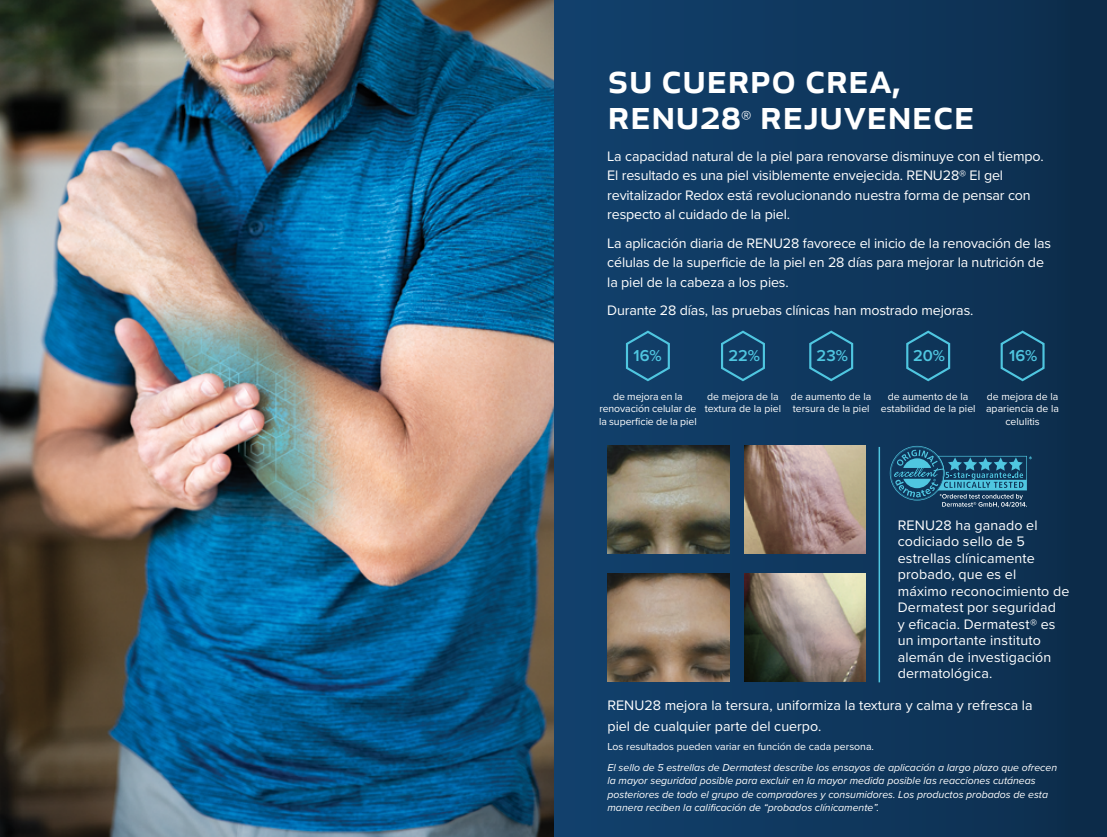
<style>
.page{position:relative;width:1107px;height:837px;background:#fff}
.page>*{position:absolute;margin:0;border:0;box-sizing:border-box;transform-origin:0 0}
.t1{font:500 42px/36px "Apex New";color:#fff}
.t2{font:600 16.35px "Proxima Nova";color:#4fc6e0}
.t3{font:14.25px/19.5px "Proxima Nova";letter-spacing:-.01em;color:#fff}
.t4{font:14.25px/16.5px "Proxima Nova";letter-spacing:.01em;color:#fff}
.t5{font:italic 10.5px/13.5px "Proxima Nova";color:#fff}
.t6{font:10.5px/12.6px "Proxima Nova";color:#fff;text-align:center}
.s1{font-family:"Proxima Nova";font-weight:400;font-size:21px}
</style>
<div class="page">
<div style="left:554px;top:0;width:553px;height:837px;background:linear-gradient(to right,#12416e,#0c2d4c)"></div>
<img style="left:0;top:0;width:554px;height:837px">
<svg style="left:624px;top:329px;width:47px;height:54px;background:#184e76"></svg>
<svg style="left:719px;top:329px;width:47px;height:54px;background:#174b71"></svg>
<svg style="left:807px;top:329px;width:47px;height:54px;background:#16496d"></svg>
<svg style="left:904px;top:329px;width:47px;height:54px;background:#164668"></svg>
<svg style="left:999px;top:329px;width:47px;height:54px;background:#154263"></svg>
<img style="left:744px;top:446px;width:122px;height:108px">
<img style="left:744px;top:573px;width:122px;height:108px">
<img style="left:608px;top:446px;width:121px;height:108px">
<img style="left:608px;top:573px;width:121px;height:108px">
<hr style="left:879px;top:447px;width:1px;height:235px;background:#4fc6e0">
<svg style="left:890px;top:446px;width:142px;height:62px;background:#265f7f"></svg>
<h1 class="t1" style="left:608px;top:59px;width:295px">SU CUERPO CREA, renu</h1>
<h1 class="t1" style="left:700px;top:95px;width:277px">28<span class="s1">®</span> REJUVENECE</h1>
<p class="t3" style="left:607px;top:146px;width:438px">La capacidad natural de la piel para renovarse disminuye con el tiempo.<br>El resultado es una piel visiblemente envejecida. RENU28® El gel revitalizador Redox está revolucionando nuestra forma de pensar con respecto al cuidado de la piel.</p>
<p class="t3" style="left:607px;top:233px;width:445px">La aplicación diaria de RENU28 favorece el inicio de la renovación de las células de la superficie de la piel en 28 días para mejorar la nutrición de la piel de la cabeza a los pies.</p>
<p class="t3" style="left:607px;top:300px;width:368px">Durante 28 días, las pruebas clínicas han mostrado mejoras.</p>
<p class="t2" style="left:634px;top:343px;width:30px">16%</p>
<p class="t2" style="left:728px;top:343px;width:33px">22%</p>
<p class="t2" style="left:817px;top:343px;width:33px">23%</p>
<p class="t2" style="left:913px;top:343px;width:34px">20%</p>
<p class="t2" style="left:1009px;top:343px;width:30px">16%</p>
<p class="t6" style="left:599px;top:389px;width:99px">de mejora en la renovación celular de la superficie de la piel</p>
<p class="t6" style="left:705px;top:389px;width:78px;text-align:left">de mejora de la textura de la piel</p>
<p class="t6" style="left:791px;top:389px;width:82px;text-align:left">de aumento de la tersura de la piel</p>
<p class="t6" style="left:881px;top:389px;width:96px">de aumento de la estabilidad de la piel</p>
<p class="t6" style="left:986px;top:389px;width:74px">de mejora de la apariencia de la celulitis</p>
<p class="t4" style="left:898px;top:516px;width:173px">RENU28 ha ganado el codiciado sello de 5 estrellas clínicamente probado, que es el<br>máximo reconocimiento de<br>Dermatest por seguridad<br>y eficacia. Dermatest® es un importante instituto alemán de investigación dermatológica.</p>
<p class="t3" style="left:608px;top:694px;width:427px;line-height:21px">RENU28 mejora la tersura, uniformiza la textura y calma y refresca la piel de cualquier parte del cuerpo.</p>
<p class="t6" style="left:608px;top:740px;width:268px">Los resultados pueden variar en función de cada persona.</p>
<p class="t5" style="left:608px;top:760px;width:451px">El sello de 5 estrellas de Dermatest describe los ensayos de aplicación a largo plazo que ofrecen la mayor seguridad posible para excluir en la mayor medida posible las reacciones cutáneas posteriores de todo el grupo de compradores y consumidores. Los productos probados de esta manera reciben la calificación de “probados clínicamente”.</p>
</div>
